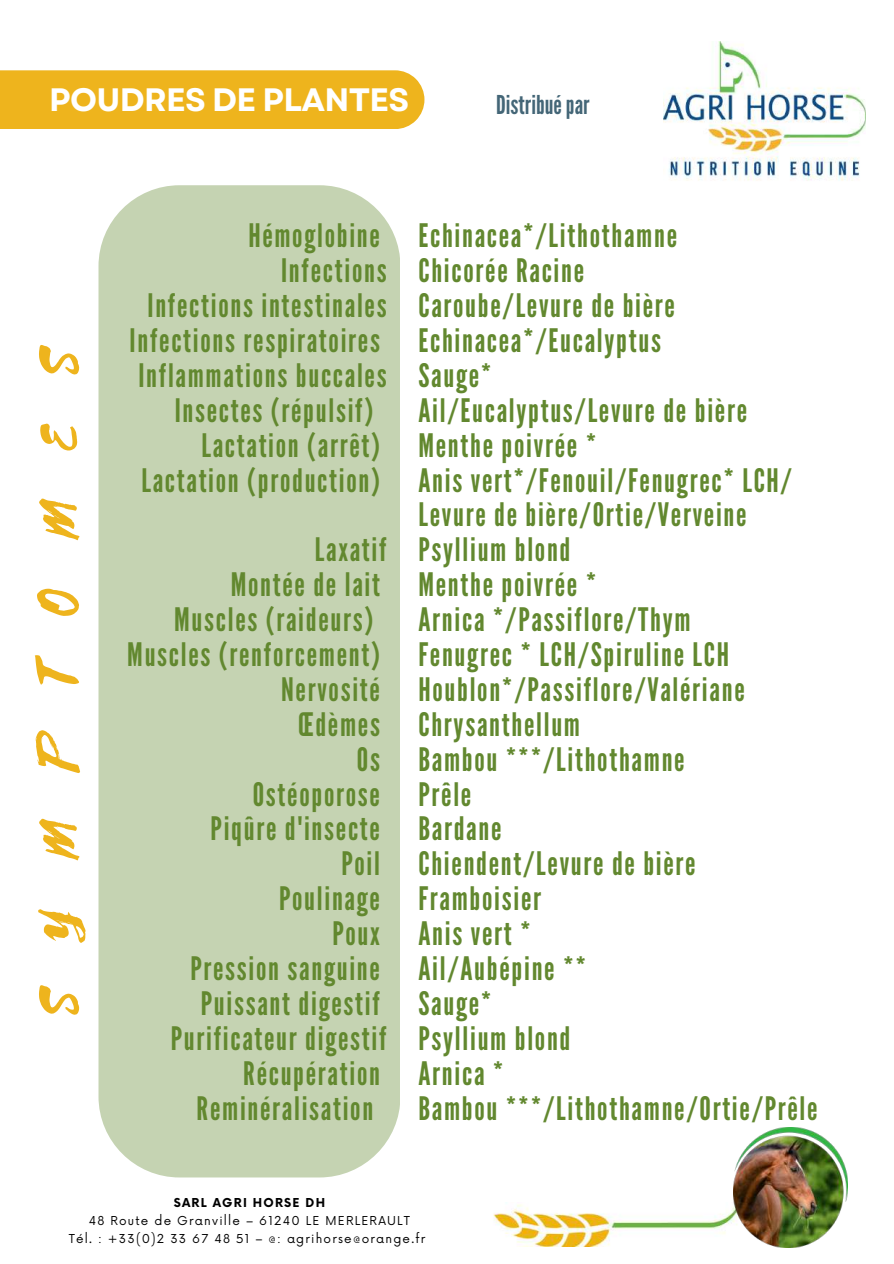
<style>
.page{position:relative;width:894px;height:1264px;background:#fff}
.page>*{position:absolute;margin:0;border:0;box-sizing:border-box;transform-origin:0 0}
.t1{font:61.95px "Selima";color:#eeb41d}
.t2{font:700 32.4px "Garet";letter-spacing:-.02em;color:#fff}
.t3{font:32.25px/34.8px "League Gothic";letter-spacing:.055em;color:#62882f}
.t4{font:25.95px "League Gothic";color:#467}
.t5{font:12px/18px "Now";letter-spacing:.1em;color:#000;text-align:center}
.t6{font:700 12px "Now";letter-spacing:.1em;color:#000}
</style>
<div class="page">
<div style="left:0;top:70px;width:424px;height:59px;background:#eeb41d"></div>
<img style="left:663px;top:42px;width:202px;height:139px">
<div style="left:98px;top:185px;width:302px;height:992px;background:#c5d3b2;border-radius:81px"></div>
<img style="left:493px;top:1202px;width:239px;height:44px">
<img style="left:732px;top:1127px;width:115px;height:120px">
<p class="t2" style="left:49px;top:76px;width:361px">POUDRES DE PLANTES</p>
<p class="t4" style="left:496px;top:89px;width:95px">Distribuépar</p>
<h1 class="t1" style="left:25px;top:1013px;width:672px;rotate:-90deg">SYMPTOMES</h1>
<p class="t3" style="left:248px;top:219px;width:133px">Hémoglobine</p>
<p class="t3" style="left:281px;top:254px;width:107px">Infections</p>
<p class="t3" style="left:147px;top:289px;width:240px">Infections intestinales</p>
<p class="t3" style="left:130px;top:324px;width:252px">Infections respiratoires</p>
<p class="t3" style="left:138px;top:359px;width:250px">Inflammations buccales</p>
<p class="t3" style="left:175px;top:393px;width:200px">Insectes (répulsif)</p>
<p class="t3" style="left:201px;top:428px;width:180px">Lactation (arrêt)</p>
<p class="t3" style="left:141px;top:463px;width:240px">Lactation (production)</p>
<p class="t3" style="left:315px;top:533px;width:73px">Laxatif</p>
<p class="t3" style="left:231px;top:568px;width:151px">Montée de lait</p>
<p class="t3" style="left:174px;top:603px;width:200px">Muscles (raideurs)</p>
<p class="t3" style="left:127px;top:638px;width:254px">Muscles (renforcement)</p>
<p class="t3" style="left:281px;top:672px;width:100px">Nervosité</p>
<p class="t3" style="left:298px;top:707px;width:83px">Œdèmes</p>
<p class="t3" style="left:357px;top:742px;width:25px">Os</p>
<p class="t3" style="left:253px;top:777px;width:129px">Ostéoporose</p>
<p class="t3" style="left:210px;top:812px;width:171px">Piqûre d'insecte</p>
<p class="t3" style="left:341px;top:847px;width:40px">Poil</p>
<p class="t3" style="left:279px;top:882px;width:102px">Poulinage</p>
<p class="t3" style="left:332px;top:917px;width:49px">Poux</p>
<p class="t3" style="left:190px;top:951px;width:191px">Pression sanguine</p>
<p class="t3" style="left:201px;top:986px;width:180px">Puissant digestif</p>
<p class="t3" style="left:171px;top:1021px;width:217px">Purificateur digestif</p>
<p class="t3" style="left:243px;top:1056px;width:138px">Récupération</p>
<p class="t3" style="left:196px;top:1091px;width:178px">Reminéralisation</p>
<p class="t3" style="left:418px;top:219px;width:400px">Echinacea*/Lithothamne<br>Chicorée Racine<br>Caroube/Levure de bière<br>Echinacea*/Eucalyptus<br>Sauge*<br>Ail/Eucalyptus/Levure de bière<br>Menthe poivrée *<br>Anis vert*/Fenouil/Fenugrec* LCH/<br>Levure de bière/Ortie/Verveine<br>Psyllium blond<br>Menthe poivrée *<br>Arnica */Passiflore/Thym<br>Fenugrec * LCH/Spiruline LCH<br>Houblon*/Passiflore/Valériane<br>Chrysanthellum<br>Bambou ***/Lithothamne<br>Prêle<br>Bardane<br>Chiendent/Levure de bière<br>Framboisier<br>Anis vert *<br>Ail/Aubépine **<br>Sauge*<br>Psyllium blond<br>Arnica *<br>Bambou ***/Lithothamne/Ortie/Prêle</p>
<p class="t6" style="left:174px;top:1195px;width:153px">SARL AGRI HORSE DH</p>
<p class="t5" style="left:69px;top:1211px;width:358px">48 Route de Granville – 61240 LE MERLERAULT<br>Tél. : +33(0)2 33 67 48 51 – @: agrihorse@orange.fr</p>
</div>
